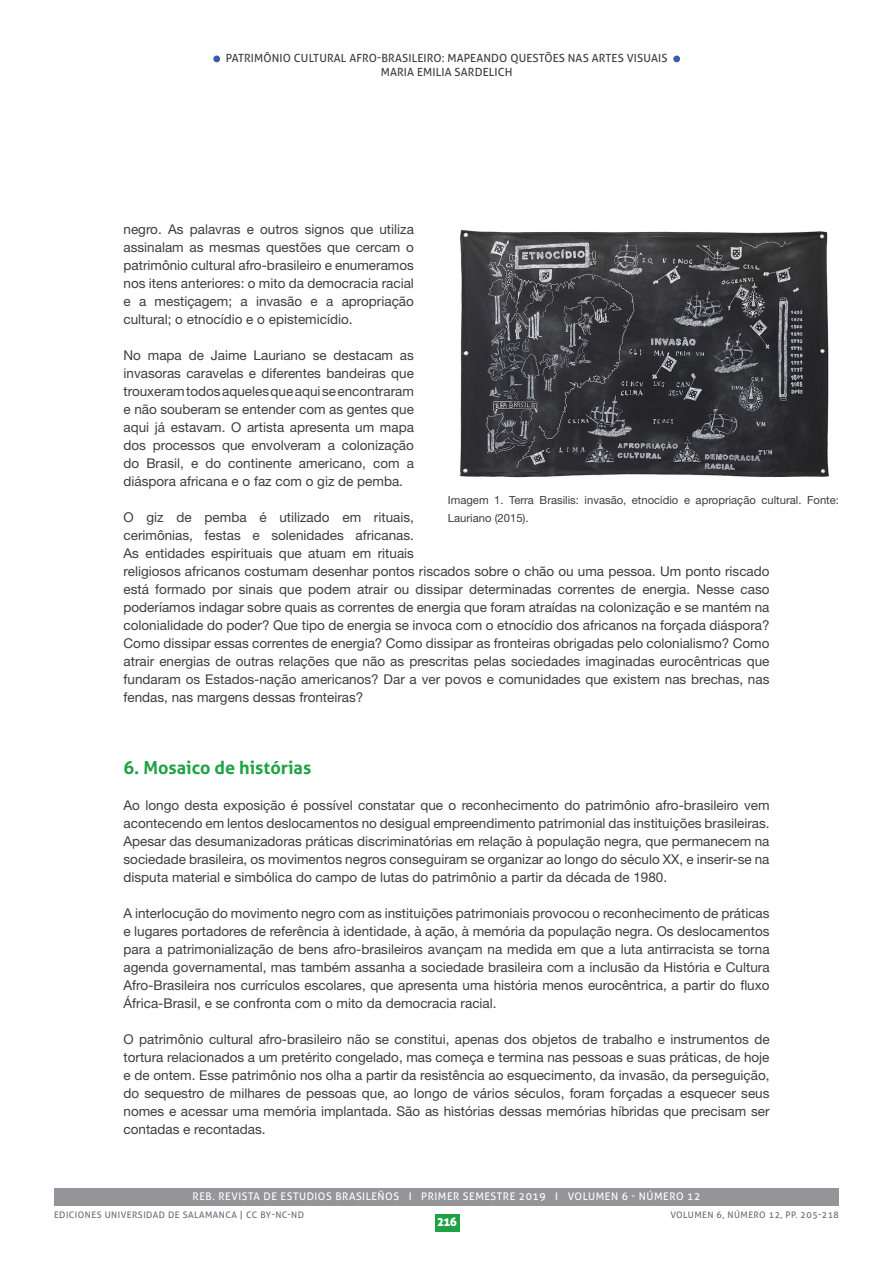
<style>
.page{position:relative;width:893px;height:1263px;background:#fff}
.page>*{position:absolute;margin:0;border:0;box-sizing:border-box;transform-origin:0 0}
.Citação{font:700 18px "Aller";color:#1fa245}
.Citação-2{font:13.5px/18px "Helvetica Neue";color:#3e3e3f;text-align:justify}
.t1{font:12px "Aller Display";color:#fff}
.t2{font:11.25px "Aller";letter-spacing:.01em;color:#3e3e3f}
.t3{font:11.25px/18px "Helvetica Neue";color:#3e3e3f}
.t4{font:10.5px "Aller";letter-spacing:.05em;color:#fff}
.t5{font:9px "Aller";letter-spacing:.05em;color:#6c6d70}
</style>
<div class="page">
<div style="left:54px;top:1187px;width:785px;height:18px;background:#939598"></div>
<div style="left:435px;top:1214px;width:24px;height:17px;background:#1fa245"></div>
<div style="left:213px;top:56px;width:7px;height:6px;background:#385caa;border-radius:50%"></div>
<div style="left:673px;top:56px;width:7px;height:6px;background:#385caa;border-radius:50%"></div>
<img style="left:457px;top:230px;width:372px;height:248px">
<p class="t2" style="left:226px;top:51px;width:443px">PATRIMÔNIO CULTURAL AFRO-BRASILEIRO: MAPEANDO QUESTÕES NAS ARTES VISUAIS</p>
<p class="t2" style="left:381px;top:65px;width:133px">MARIA EMILIA SARDELICH</p>
<p class="Citação-2" style="left:124px;top:220px;width:292px">negro. As palavras e outros signos que utiliza assinalam as mesmas questões que cercam o patrimônio cultural afro-brasileiro e enumeramos nos itens anteriores: o mito da democracia racial e a mestiçagem; a invasão e a apropriação cultural; o etnocídio e o epistemicídio.</p>
<p class="Citação-2" style="left:124px;top:346px;width:292px">No mapa de Jaime Lauriano se destacam as invasoras caravelas e diferentes bandeiras que trouxeram todos aqueles que aqui se encontraram e não souberam se entender com as gentes que aqui já estavam. O artista apresenta um mapa dos processos que envolveram a colonização do Brasil, e do continente americano, com a diáspora africana e o faz com o giz de pemba.</p>
<p class="Citação-2" style="left:124px;top:508px;width:648px;text-align:left">O giz de pemba é utilizado em rituais,<br>cerimônias, festas e solenidades africanas.<br>As entidades espirituais que atuam em rituais<br>religiosos africanos costumam desenhar pontos riscados sobre o chão ou uma pessoa. Um ponto riscado está formado por sinais que podem atrair ou dissipar determinadas correntes de energia. Nesse caso poderíamos indagar sobre quais as correntes de energia que foram atraídas na colonização e se mantém na colonialidade do poder? Que tipo de energia se invoca com o etnocídio dos africanos na forçada diáspora?<br>Como dissipar essas correntes de energia? Como dissipar as fronteiras obrigadas pelo colonialismo? Como atrair energias de outras relações que não as prescritas pelas sociedades imaginadas eurocêntricas que fundaram os Estados-nação americanos? Dar a ver povos e comunidades que existem nas brechas, nas fendas, nas margens dessas fronteiras?</p>
<p class="t3" style="left:448px;top:491px;width:392px">Imagem 1. Terra Brasilis: invasão, etnocídio e apropriação cultural. Fonte:<br>Lauriano (2015).</p>
<p class="Citação" style="left:124px;top:757px;width:189px">6. Mosaico de histórias</p>
<p class="Citação-2" style="left:124px;top:796px;width:648px">Ao longo desta exposição é possível constatar que o reconhecimento do patrimônio afro-brasileiro vem acontecendo em lentos deslocamentos no desigual empreendimento patrimonial das instituições brasileiras.<br>Apesar das desumanizadoras práticas discriminatórias em relação à população negra, que permanecem na sociedade brasileira, os movimentos negros conseguiram se organizar ao longo do século XX, e inserir-se na disputa material e simbólica do campo de lutas do patrimônio a partir da década de 1980.</p>
<p class="Citação-2" style="left:124px;top:904px;width:648px">A interlocução do movimento negro com as instituições patrimoniais provocou o reconhecimento de práticas e lugares portadores de referência à identidade, à ação, à memória da população negra. Os deslocamentos para a patrimonialização de bens afro-brasileiros avançam na medida em que a luta antirracista se torna agenda governamental, mas também assanha a sociedade brasileira com a inclusão da História e Cultura Afro-Brasileira nos currículos escolares, que apresenta uma história menos eurocêntrica, a partir do fluxo África-Brasil, e se confronta com o mito da democracia racial.</p>
<p class="Citação-2" style="left:124px;top:1030px;width:648px">O patrimônio cultural afro-brasileiro não se constitui, apenas dos objetos de trabalho e instrumentos de tortura relacionados a um pretérito congelado, mas começa e termina nas pessoas e suas práticas, de hoje e de ontem. Esse patrimônio nos olha a partir da resistência ao esquecimento, da invasão, da perseguição, do sequestro de milhares de pessoas que, ao longo de vários séculos, foram forçadas a esquecer seus nomes e acessar uma memória implantada. São as histórias dessas memórias híbridas que precisam ser contadas e recontadas.</p>
<p class="t4" style="left:193px;top:1190px;width:509px">REB. REVISTA DE ESTUDIOS BRASILEÑOS I PRIMER SEMESTRE 2019 I VOLUMEN 6 - NÚMERO 12</p>
<p class="t1" style="left:437px;top:1214px;width:21px">216</p>
<p class="t5" style="left:54px;top:1210px;width:252px">EDICIONES UNIVERSIDAD DE SALAMANCA | CC BY-NC-ND</p>
<p class="t5" style="left:670px;top:1210px;width:170px">VOLUMEN 6, NÚMERO 12, PP. 205-218</p>
</div>
